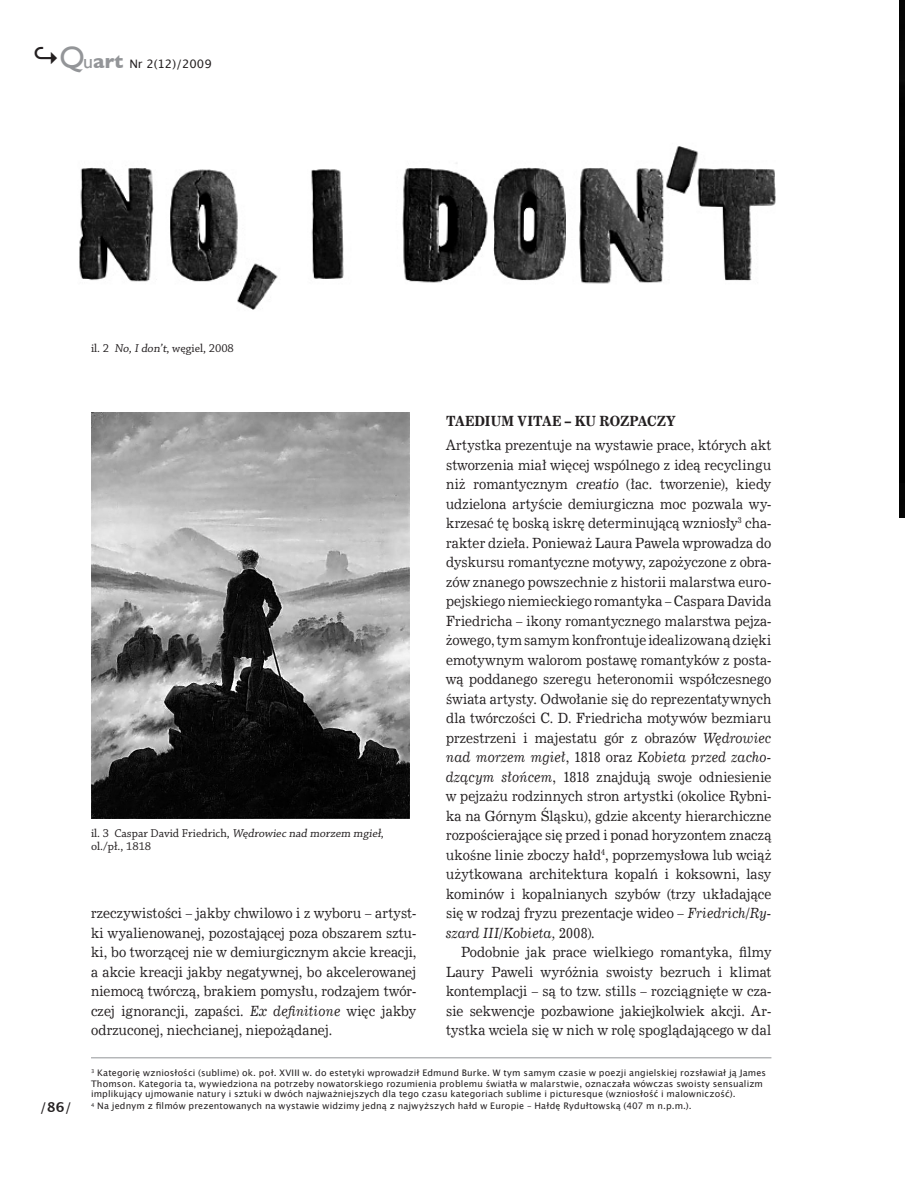
<style>
.page{position:relative;width:905px;height:1203px;background:#fff}
.page>*{position:absolute;margin:0;border:0;box-sizing:border-box;transform-origin:0 0}
.t1{font:14.1px/19.5px "News 702 EU";letter-spacing:.005em;color:#231f20;text-align:justify;scale:.9 1}
.t2{font:italic 14.1px "News 702 EU";letter-spacing:.015em;color:#231f20;scale:.9 1}
.t3{font:13.5px "Lucida Grande";color:#231f20}
.t4{font:12px/13.5px "Chaparral Pro";color:#231f20}
.t5{font:11.7px "Lucida Grande";color:#231f20}
.t6{font:9px/10.8px "Lucida Grande";letter-spacing:.02em;color:#231f20}
.s1{font-weight:700;font-size:27px}
.s2{font-family:"Gill Sans";font-size:30.9px;color:#939598}
.s3{font-family:"Gill Sans";font-size:19.8px;color:#939598}
.s4{font-family:"Gill Sans";font-weight:700;font-size:19.8px;color:#939598}
.s5{font-weight:700}
.s6{font-style:italic}
.s7{font-style:normal}
</style>
<div class="page">
<hr style="left:91px;top:1057px;width:680px;height:1px;background:#939598">
<img style="left:79px;top:146px;width:697px;height:164px">
<img style="left:91px;top:412px;width:319px;height:406px">
<div style="left:899px;top:7px;width:6px;height:510px;background:#000"></div>
<svg style="left:899px;top:0;width:6px;height:7px"></svg>
<p class="t5" style="left:32px;top:57px;width:181px"><span class="s1">↪</span><span class="s2">Q</span><span class="s3">u</span><span class="s4">art</span> Nr 2(12)/2009</p>
<p class="t4" style="left:91px;top:341px;width:144px">il. 2 No,I don’t, węgiel, 2008</p>
<p class="t3" style="left:40px;top:1099px;width:33px">/<span class="s5">86</span>/</p>
<p class="t4" style="left:91px;top:826px;width:294px">il. 3 Caspar David Friedrich, Wędrowiec nad morzem mgieł, ol./pł., 1818</p>
<p class="t1" style="left:91px;top:904px;width:363px">rzeczywistości – jakby chwilowo i z wyboru – artyst&shy;ki wyalienowanej, pozostającej poza obszarem sztu&shy;ki, bo tworzącej nie w demiurgicznym akcie kreacji, a akcie kreacji jakby negatywnej, bo akcelerowanej niemocą twórczą, brakiem pomysłu, rodzajem twór&shy;czej ignorancji, zapaści. <span class="s6">Ex definitione</span> więc jakby odrzuconej, niechcianej, niepożądanej.</p>
<p class="t1" style="left:446px;top:409px;width:363px;line-height:24px"><span class="s5">TAEDIUM VITAE – KU ROZPACZY<br></span>Artystka prezentuje na wystawie prace, których akt</p>
<p class="t1" style="left:446px;top:455px;width:363px">stworzenia miał więcej wspólnego z ideą recyclingu</p>
<p class="t1" style="left:446px;top:475px;width:363px">niż romantycznym creatio (łac. tworzenie), kiedy</p>
<p class="t1" style="left:446px;top:494px;width:363px">udzielona artyście demiurgiczna moc pozwala wy-</p>
<p class="t1" style="left:446px;top:514px;width:363px">krzesać tę boską iskrę determinującą wzniosły<sup>3</sup> cha-</p>
<p class="t1" style="left:446px;top:533px;width:363px">rakter dzieła. Ponieważ Laura Pawela wprowadza do</p>
<p class="t1" style="left:446px;top:553px;width:363px">dyskursu romantyczne motywy, zapożyczone z obra-</p>
<p class="t1" style="left:446px;top:572px;width:363px">zów znanego powszechnie z historii malarstwa euro-</p>
<p class="t1" style="left:446px;top:592px;width:363px">pejskiego niemieckiego romantyka – Caspara Davida</p>
<p class="t1" style="left:446px;top:611px;width:363px">Friedricha – ikony romantycznego malarstwa pejza-</p>
<p class="t1" style="left:446px;top:631px;width:363px">żowego, tym samym konfrontuje idealizowaną dzięki</p>
<p class="t1" style="left:446px;top:650px;width:363px">emotywnym walorom postawę romantyków z posta-</p>
<p class="t1" style="left:446px;top:670px;width:363px">wą poddanego szeregu heteronomii współczesnego</p>
<p class="t1" style="left:446px;top:689px;width:363px">świata artysty. Odwołanie się do reprezentatywnych</p>
<p class="t1" style="left:446px;top:709px;width:363px">dla twórczości C. D. Friedricha motywów bezmiaru</p>
<p class="t1" style="left:446px;top:728px;width:363px">przestrzeni i majestatu gór z obrazów <span class="s6">Wędrowiec</span></p>
<p class="t2" style="left:446px;top:748px;width:363px">nad morzem mgieł<span class="s7">, 1818 oraz</span> Kobieta przed zacho-</p>
<p class="t1" style="left:446px;top:767px;width:363px"><span class="s6">dzącym słońcem</span>, 1818 znajdują swoje odniesienie</p>
<p class="t1" style="left:446px;top:787px;width:363px">w pejzażu rodzinnych stron artystki (okolice Rybni-</p>
<p class="t1" style="left:446px;top:806px;width:363px">ka na Górnym Śląsku), gdzie akcenty hierarchiczne</p>
<p class="t1" style="left:446px;top:826px;width:363px">rozpościerające się przed i ponad horyzontem znaczą</p>
<p class="t1" style="left:446px;top:845px;width:363px">ukośne linie zboczy hałd<sup>4</sup>, poprzemysłowa lub wciąż</p>
<p class="t1" style="left:446px;top:865px;width:363px">użytkowana architektura kopalń i koksowni, lasy</p>
<p class="t1" style="left:446px;top:884px;width:363px">kominów i kopalnianych szybów (trzy układające</p>
<p class="t1" style="left:446px;top:904px;width:363px">się w rodzaj fryzu prezentacje wideo – <span class="s6">Friedrich/Ry-</span></p>
<p class="t2" style="left:446px;top:924px;width:167px">szard III/Kobieta, <span class="s7">2008).</span></p>
<p class="t1" style="left:461px;top:943px;width:346px">Podobnie jak prace wielkiego romantyka, filmy</p>
<p class="t1" style="left:446px;top:962px;width:363px">Laury Paweli wyróżnia swoisty bezruch i klimat</p>
<p class="t1" style="left:446px;top:982px;width:363px">kontemplacji – są to tzw. stills – rozciągnięte w cza-</p>
<p class="t1" style="left:446px;top:1001px;width:363px">sie sekwencje pozbawione jakiejkolwiek akcji. Ar-</p>
<p class="t1" style="left:446px;top:1021px;width:363px">tystka wciela się w nich w rolę spoglądającego w dal</p>
<p class="t6" style="left:91px;top:1067px;width:677px"><sup>3</sup> Kategorię wzniosłości (sublime) ok. poł. XVIII w. do estetyki wprowadził Edmund Burke. W tym samym czasie w poezji angielskiej rozsławiał ją James<br>Thomson. Kategoria ta, wywiedziona na potrzeby nowatorskiego rozumienia problemu światła w malarstwie, oznaczała wówczas swoisty sensualizm implikujący ujmowanie natury i sztuki w dwóch najważniejszych dla tego czasu kategoriach sublime i picturesque (wzniosłość i malowniczość).</p>
<p class="t6" style="left:91px;top:1101px;width:602px"><sup>4</sup> Na jednym z filmów prezentowanych na wystawie widzimy jedną z najwyższych hałd w Europie – Hałdę Rydułtowską (407 m n.p.m.).</p>
</div>
